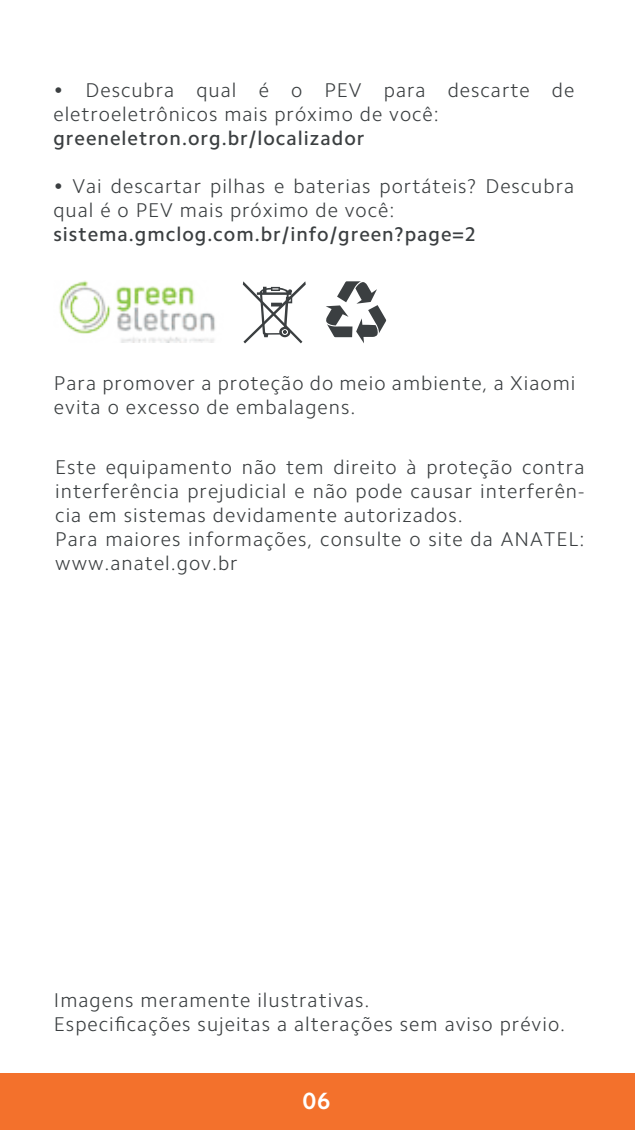
<style>
.page{position:relative;width:635px;height:1130px;background:#fff}
.page>*{position:absolute;margin:0;border:0;box-sizing:border-box;transform-origin:0 0}
.t1{font:700 23.6px "Camphor Pro";color:#fff}
.t2{font:300 20px/24px "Camphor Pro";letter-spacing:.05em;color:#3b3f41}
.t3{font:500 20px "Camphor Pro";letter-spacing:.05em;color:#3b3f41}
</style>
<div class="page">
<div style="left:0;top:1073px;width:635px;height:56px;background:#f3712c"></div>
<svg style="left:326px;top:281px;width:60px;height:62px"></svg>
<svg style="left:243px;top:281px;width:63px;height:62px"></svg>
<img style="left:59px;top:281px;width:156px;height:62px">
<p class="t2" style="left:53px;top:78px;width:522px">• Descubra qual é o PEV para descarte de eletroeletrônicos mais próximo de você:</p>
<p class="t3" style="left:53px;top:126px;width:313px">greeneletron.org.br/localizador</p>
<p class="t2" style="left:53px;top:174px;width:522px">• Vai descartar pilhas e baterias portáteis? Descubra qual é o PEV mais próximo de você:</p>
<p class="t3" style="left:53px;top:222px;width:424px">sistema.gmclog.com.br/info/green?page=2</p>
<p class="t2" style="left:54px;top:370px;width:523px">Para promover a proteção do meio ambiente, a Xiaomi evita o excesso de embalagens.</p>
<p class="t2" style="left:55px;top:455px;width:531px">Este equipamento não tem direito à proteção contra interferência prejudicial e não pode causar interferên&shy;cia em sistemas devidamente autorizados.<br>Para maiores informações, consulte o site da ANATEL: www.anatel.gov.br</p>
<p class="t2" style="left:54px;top:988px;width:513px">Imagens meramente ilustrativas.<br>Especificações sujeitas a alterações sem aviso prévio.</p>
<p class="t1" style="left:303px;top:1087px;width:29px">06</p>
</div>
